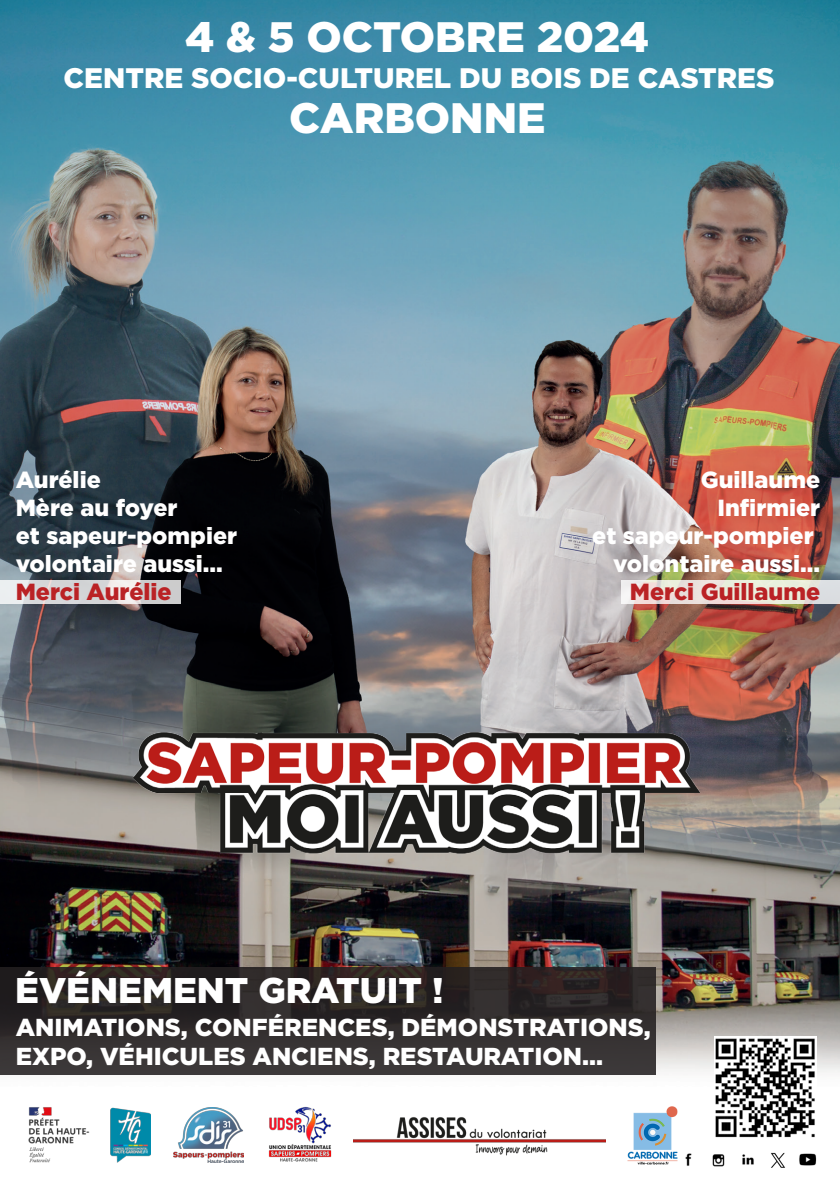
<style>
.page{position:relative;width:840px;height:1191px;background:#fff}
.page>*{position:absolute;margin:0;border:0;box-sizing:border-box;transform-origin:0 0}
.t1{font:900 42.6px "Gotham";color:#fff}
.t2{font:900 35.6px "Gotham";color:#fff}
.t3{font:900 28.2px "Gotham";color:#fff}
.t4{font:900 24.6px/29.4px "Gotham";color:#fff}
.t5{font:900 23.4px/28px "Gotham";color:#fff}
.s1{color:#ba2225}
</style>
<div class="page">
<img style="left:0;top:0;width:839px;height:1163px">
<svg style="left:621px;top:580px;width:218px;height:23px;fill:#eae9dd"></svg>
<svg style="left:0;top:580px;width:181px;height:23px"></svg>
<svg style="left:0;top:967px;width:655px;height:108px"></svg>
<img style="left:680px;top:1149px;width:18px;height:17px">
<img style="left:707px;top:1149px;width:18px;height:18px">
<img style="left:742px;top:1163px;width:12px;height:2px">
<img style="left:771px;top:1163px;width:14px;height:5px">
<img style="left:799px;top:1149px;width:18px;height:17px">
<img style="left:99px;top:722px;width:637px;height:140px">
<img style="left:713px;top:1018px;width:103px;height:145px">
<img style="left:353px;top:1113px;width:252px;height:42px">
<img style="left:267px;top:1100px;width:65px;height:63px">
<img style="left:110px;top:1107px;width:41px;height:55px">
<img style="left:623px;top:1104px;width:57px;height:61px">
<img style="left:173px;top:1107px;width:70px;height:55px">
<img style="left:22px;top:1099px;width:74px;height:64px">
<p class="t1" style="left:185px;top:8px;width:465px">4 &amp; 5 OCTOBRE 2024</p>
<p class="t3" style="left:64px;top:59px;width:712px">CENTRE SOCIO-CULTUREL DU BOIS DE CASTRES</p>
<p class="t1" style="left:289px;top:89px;width:258px">CARBONNE</p>
<p class="t5" style="left:16px;top:466px;width:223px">Aurélie<br>Mère au foyer<br>et sapeur-pompier volontaire aussi...<br><span class="s1">Merci Aurélie</span></p>
<p class="t5" style="left:592px;top:466px;width:229px;text-align:right">Guillaume<br>Infirmier<br>et sapeur-pompier volontaire aussi...<br><span class="s1">Merci Guillaume</span></p>
<p class="t2" style="left:15px;top:966px;width:429px">ÉVÉNEMENT GRATUIT !</p>
<p class="t4" style="left:16px;top:1012px;width:636px">ANIMATIONS, CONFÉRENCES, DÉMONSTRATIONS,<br>EXPO, VÉHICULES ANCIENS, RESTAURATION...</p>
</div>
